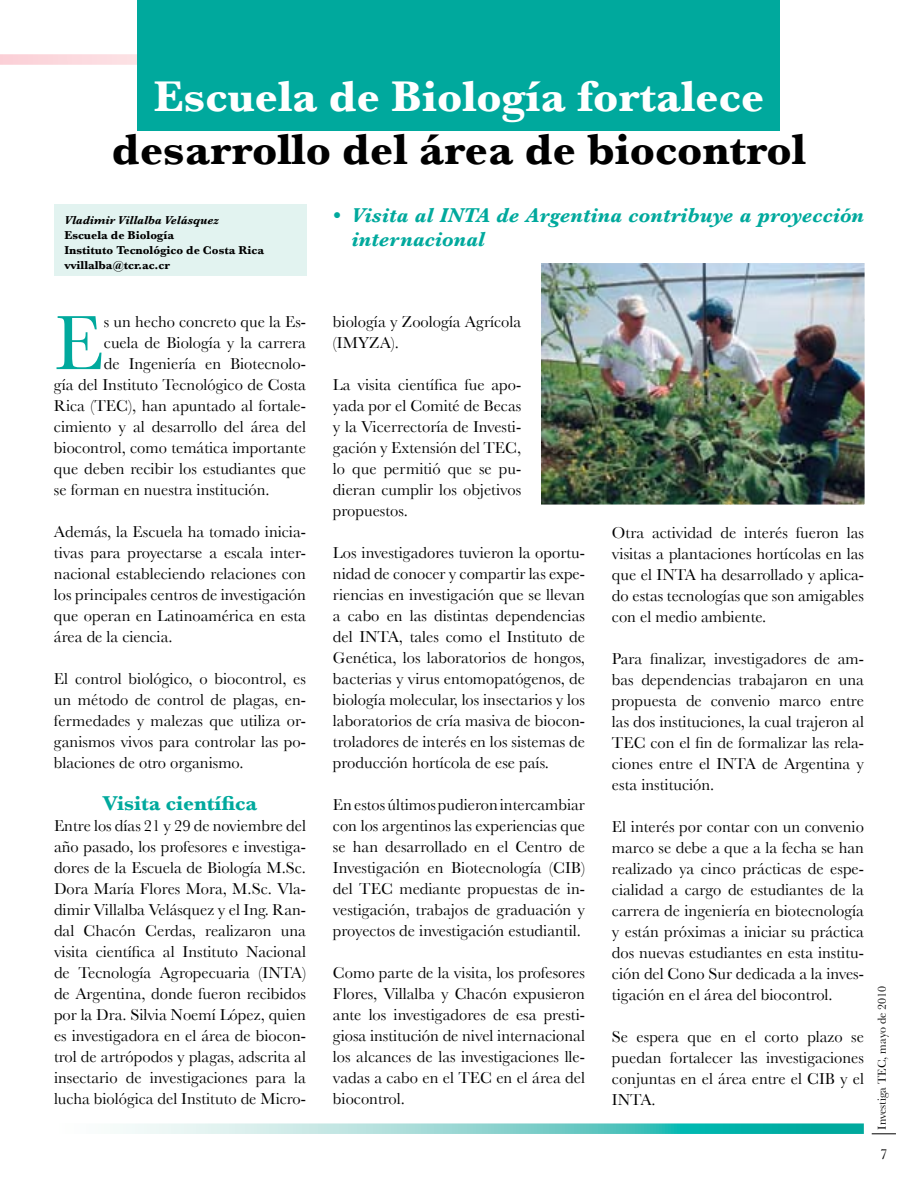
<style>
.page{position:relative;width:918px;height:1188px;background:#fff}
.page>*{position:absolute;margin:0;border:0;box-sizing:border-box;transform-origin:0 0}
.t1{font:79.95px "Baskerville";color:#00a99d}
.t2{font:700 45px "Baskerville";color:#000}
.t3{font:700 45px "Baskerville";color:#fff}
.t4{font:italic 700 21px/24px "Baskerville";color:#00a99d}
.t5{font:700 21px "Baskerville";color:#00a99d}
.t6{font:16.5px/21px "Baskerville";color:#000;text-align:justify}
.t7{font:15px "Baskerville";color:#000}
.t8{font:700 12px/15px "Baskerville";color:#000}
.t9{font:italic 700 12px "Baskerville";color:#000}
.t10{font:12px "Baskerville";color:#000}
.s1{font-style:normal}
</style>
<div class="page">
<svg style="left:872px;top:1134px;width:24px;height:1px"></svg>
<svg style="left:120px;top:1123px;width:744px;height:11px;background:#80d3ce"></svg>
<div style="left:0;top:54px;width:456px;height:11px;background:#fcd9de"></div>
<div style="left:54px;top:205px;width:252px;height:71px;background:#e2f3f0"></div>
<div style="left:138px;top:0;width:642px;height:130px;background:#00a99d"></div>
<img style="left:542px;top:265px;width:321px;height:238px">
<div style="left:539px;top:262px;width:327px;height:244px;border:2px solid #fff"></div>
<h2 class="t3" style="left:154px;top:70px;width:612px">Escuela de Biología fortalece</h2>
<h2 class="t2" style="left:112px;top:123px;width:696px">desarrollo del área de biocontrol</h2>
<p class="t9" style="left:64px;top:213px;width:156px">Vladimir Villalba Velásquez</p>
<p class="t8" style="left:64px;top:227px;width:201px">Escuela de Biología<br>Instituto Tecnológico de Costa Rica vvillalba@tcr.ac.cr</p>
<p class="t4" style="left:351px;top:203px;width:514px;text-indent:-18px"><span class="s1">•</span> Visita al INTA de Argentina contribuye a proyección internacional</p>
<h1 class="t1" style="left:54px;top:296px;width:51px">E</h1>
<p class="t6" style="left:104px;top:311px;width:204px">s un hecho concreto que la Es-</p>
<p class="t6" style="left:104px;top:332px;width:204px">cuela de Biología y la carrera</p>
<p class="t6" style="left:104px;top:353px;width:204px">de Ingeniería en Biotecnolo-</p>
<p class="t6" style="left:54px;top:374px;width:254px">gía del Instituto Tecnológico de Costa</p>
<p class="t6" style="left:54px;top:395px;width:254px">Rica (TEC), han apuntado al fortale-</p>
<p class="t6" style="left:54px;top:416px;width:254px">cimiento y al desarrollo del área del</p>
<p class="t6" style="left:54px;top:437px;width:254px">biocontrol, como temática importante</p>
<p class="t6" style="left:54px;top:458px;width:253px">que deben recibir los estudiantes que</p>
<p class="t6" style="left:54px;top:479px;width:217px">se forman en nuestra institución.</p>
<p class="t6" style="left:54px;top:521px;width:254px">Además, la Escuela ha tomado inicia&shy;tivas para proyectarse a escala inter&shy;nacional estableciendo relaciones con los principales centros de investigación que operan en Latinoamérica en esta área de la ciencia.</p>
<p class="t6" style="left:54px;top:668px;width:254px">El control biológico, o biocontrol, es un método de control de plagas, en&shy;fermedades y malezas que utiliza or&shy;ganismos vivos para controlar las po&shy;blaciones de otro organismo.</p>
<p class="t5" style="left:103px;top:791px;width:156px">Visita científica</p>
<p class="t6" style="left:54px;top:815px;width:254px">Entre los días 21 y 29 de noviembre del año pasado, los profesores e investiga&shy;dores de la Escuela de Biología M.Sc.<br>Dora María Flores Mora, M.Sc. Vla&shy;dimir Villalba Velásquez y el Ing. Ran&shy;dal Chacón Cerdas, realizaron una visita científica al Instituto Nacional de Tecnología Agropecuaria (INTA) de Argentina, donde fueron recibidos por la Dra. Silvia Noemí López, quien es investigadora en el área de biocon&shy;trol de artrópodos y plagas, adscrita al insectario de investigaciones para la lucha biológica del Instituto de Micro-</p>
<p class="t6" style="left:333px;top:311px;width:190px">biología y Zoología Agrícola (IMYZA).</p>
<p class="t6" style="left:333px;top:374px;width:190px">La visita científica fue apo&shy;yada por el Comité de Becas y la Vicerrectoría de Investi&shy;gación y Extensión del TEC, lo que permitió que se pu&shy;dieran cumplir los objetivos propuestos.</p>
<p class="t6" style="left:333px;top:542px;width:254px">Los investigadores tuvieron la oportu&shy;nidad de conocer y compartir las expe&shy;riencias en investigación que se llevan a cabo en las distintas dependencias del INTA, tales como el Instituto de Genética, los laboratorios de hongos, bacterias y virus entomopatógenos, de biología molecular, los insectarios y los laboratorios de cría masiva de biocon&shy;troladores de interés en los sistemas de producción hortícola de ese país.</p>
<p class="t6" style="left:333px;top:794px;width:254px">En estos últimos pudieron intercambiar con los argentinos las experiencias que se han desarrollado en el Centro de Investigación en Biotecnología (CIB) del TEC mediante propuestas de in&shy;vestigación, trabajos de graduación y proyectos de investigación estudiantil.</p>
<p class="t6" style="left:333px;top:962px;width:254px">Como parte de la visita, los profesores Flores, Villalba y Chacón expusieron ante los investigadores de esa presti&shy;giosa institución de nivel internacional los alcances de las investigaciones lle&shy;vadas a cabo en el TEC en el área del biocontrol.</p>
<p class="t6" style="left:612px;top:522px;width:254px">Otra actividad de interés fueron las visitas a plantaciones hortícolas en las que el INTA ha desarrollado y aplica&shy;do estas tecnologías que son amigables con el medio ambiente.</p>
<p class="t6" style="left:612px;top:648px;width:254px">Para finalizar, investigadores de am&shy;bas dependencias trabajaron en una propuesta de convenio marco entre las dos instituciones, la cual trajeron al TEC con el fin de formalizar las rela&shy;ciones entre el INTA de Argentina y esta institución.</p>
<p class="t6" style="left:612px;top:816px;width:254px">El interés por contar con un convenio marco se debe a que a la fecha se han realizado ya cinco prácticas de espe&shy;cialidad a cargo de estudiantes de la carrera de ingeniería en biotecnología y están próximas a iniciar su práctica dos nuevas estudiantes en esta institu&shy;ción del Cono Sur dedicada a la inves&shy;tigación en el área del biocontrol.</p>
<p class="t6" style="left:612px;top:1026px;width:254px">Se espera que en el corto plazo se puedan fortalecer las investigaciones conjuntas en el área entre el CIB y el INTA.</p>
<p class="t10" style="left:875px;top:1130px;width:145px;rotate:-90deg">Investiga TEC, mayo de 2010</p>
<p class="t7" style="left:880px;top:1145px;width:9px">7</p>
</div>
